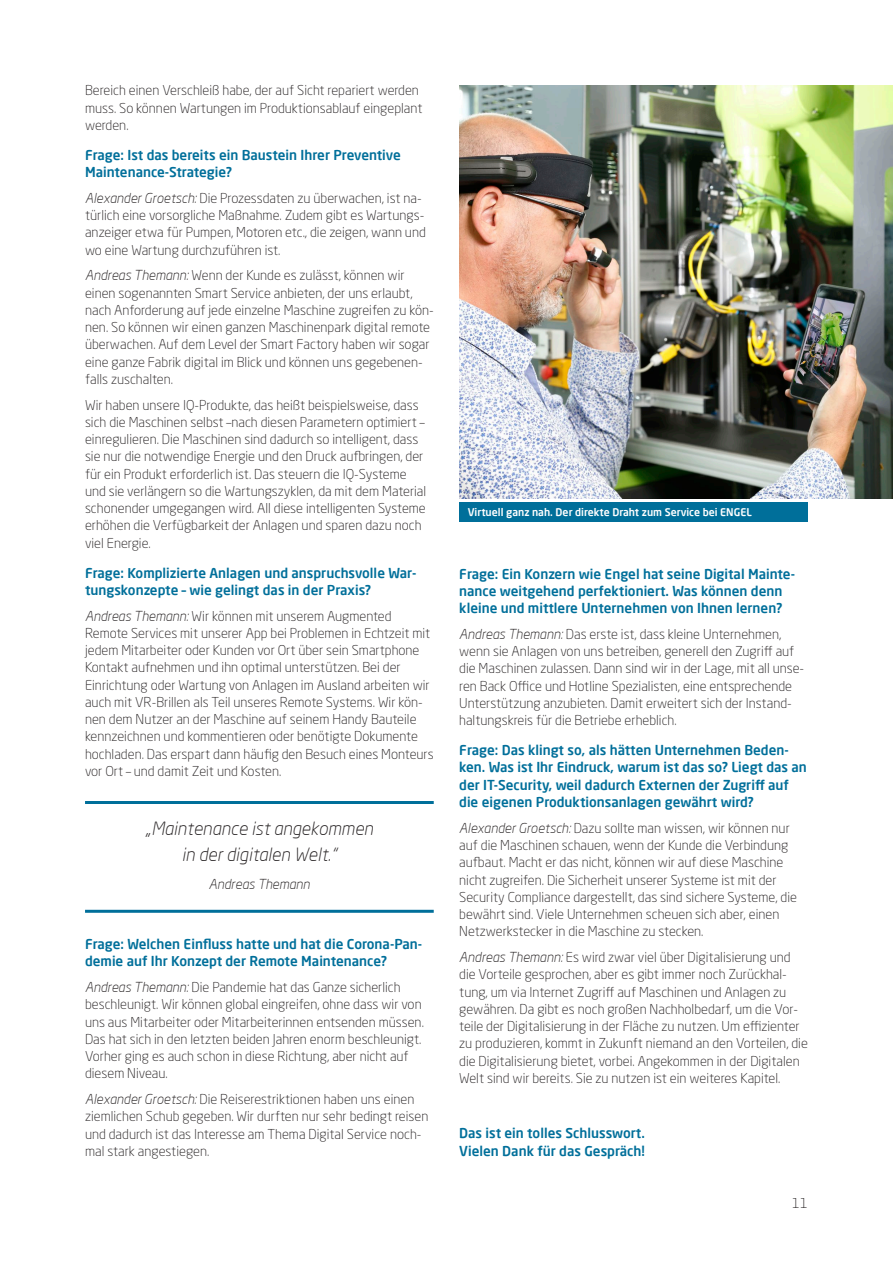
<style>
.page{position:relative;width:893px;height:1263px;background:#fff}
.page>*{position:absolute;margin:0;border:0;box-sizing:border-box;transform-origin:0 0}
.Grundschrift_9_11_5{font:italic 300 18px/25.5px "Neo Sans";color:#231f20;text-align:center}
.Grundschrift_9_11_5-2{font:300 13.5px/17.2px "Neo Sans Std";color:#231f20}
.Grundschrift_9_11_5-3{font:500 13.5px/17.2px "Neo Sans Pro";color:#006f9a}
.Grundschrift_9_11_5-4{font:italic 300 13.5px "Neo Sans";color:#231f20}
.t1{font:500 10.5px "Neo Sans Pro";color:#fff}
.s1{font-family:"Neo Sans";font-style:italic}
</style>
<div class="page">
<hr style="left:85px;top:801px;width:349px;height:3px;background:#006f9a">
<hr style="left:85px;top:910px;width:349px;height:3px;background:#006f9a">
<img style="left:459px;top:85px;width:434px;height:413px">
<div style="left:459px;top:503px;width:349px;height:19px;background:#006f9a"></div>
<p class="Grundschrift_9_11_5-2" style="left:85px;top:82px;width:339px">Bereich einen Verschleiß habe, der auf Sicht repariert werden muss. So können Wartungen im Produktionsablauf eingeplant werden.</p>
<p class="Grundschrift_9_11_5-3" style="left:85px;top:146px;width:317px">Frage: Ist das bereits ein Baustein Ihrer Preventive<br>Maintenance-Strategie?</p>
<p class="Grundschrift_9_11_5-2" style="left:85px;top:189px;width:342px"><span class="s1">Alexander Groetsch:</span> Die Prozessdaten zu überwachen, ist na&shy;türlich eine vorsorgliche Maßnahme. Zudem gibt es Wartungs&shy;anzeiger etwa für Pumpen, Motoren etc., die zeigen, wann und wo eine Wartung durchzuführen ist.</p>
<p class="Grundschrift_9_11_5-2" style="left:85px;top:267px;width:350px"><span class="s1">Andreas Themann:</span> Wenn der Kunde es zulässt, können wir einen sogenannten Smart Service anbieten, der uns erlaubt, nach Anforderung auf jede einzelne Maschine zugreifen zu kön&shy;nen. So können wir einen ganzen Maschinenpark digital remote überwachen. Auf dem Level der Smart Factory haben wir sogar eine ganze Fabrik digital im Blick und können uns gegebenen&shy;falls zuschalten.</p>
<p class="Grundschrift_9_11_5-2" style="left:85px;top:396px;width:343px">Wir haben unsere IQ-Produkte, das heißt beispielsweise, dass sich die Maschinen selbst –nach diesen Parametern optimiert – einregulieren. Die Maschinen sind dadurch so intelligent, dass sie nur die notwendige Energie und den Druck aufbringen, der für ein Produkt erforderlich ist. Das steuern die IQ-Systeme und sie verlängern so die Wartungszyklen, da mit dem Material schonender umgegangen wird. All diese intelligenten Systeme erhöhen die Verfügbarkeit der Anlagen und sparen dazu noch viel Energie.</p>
<p class="Grundschrift_9_11_5-3" style="left:85px;top:564px;width:333px">Frage: Komplizierte Anlagen und anspruchsvolle War&shy;tungskonzepte – wie gelingt das in der Praxis?</p>
<p class="Grundschrift_9_11_5-2" style="left:85px;top:607px;width:350px"><span class="s1">Andreas Themann:</span> Wir können mit unserem Augmented Remote Services mit unserer App bei Problemen in Echtzeit mit jedem Mitarbeiter oder Kunden vor Ort über sein Smartphone Kontakt aufnehmen und ihn optimal unterstützen. Bei der Einrichtung oder Wartung von Anlagen im Ausland arbeiten wir auch mit VR-Brillen als Teil unseres Remote Systems. Wir kön&shy;nen dem Nutzer an der Maschine auf seinem Handy Bauteile kennzeichnen und kommentieren oder benötigte Dokumente hochladen. Das erspart dann häufig den Besuch eines Monteurs vor Ort – und damit Zeit und Kosten.</p>
<p class="Grundschrift_9_11_5" style="left:145px;top:815px;width:229px">„Maintenance ist angekommen in der digitalen Welt.“</p>
<p class="Grundschrift_9_11_5-4" style="left:209px;top:875px;width:103px">Andreas Themann</p>
<p class="Grundschrift_9_11_5-3" style="left:85px;top:935px;width:339px">Frage: Welchen Einfluss hatte und hat die Corona-Pan&shy;demie auf Ihr Konzept der Remote Maintenance?</p>
<p class="Grundschrift_9_11_5-2" style="left:85px;top:978px;width:340px"><span class="s1">Andreas Themann:</span> Die Pandemie hat das Ganze sicherlich beschleunigt. Wir können global eingreifen, ohne dass wir von uns aus Mitarbeiter oder Mitarbeiterinnen entsenden müssen.<br>Das hat sich in den letzten beiden Jahren enorm beschleunigt.<br>Vorher ging es auch schon in diese Richtung, aber nicht auf diesem Niveau.</p>
<p class="Grundschrift_9_11_5-2" style="left:85px;top:1090px;width:345px"><span class="s1">Alexander Groetsch:</span> Die Reiserestriktionen haben uns einen ziemlichen Schub gegeben. Wir durften nur sehr bedingt reisen und dadurch ist das Interesse am Thema Digital Service noch&shy;mal stark angestiegen.</p>
<p class="t1" style="left:468px;top:505px;width:286px">Virtuell ganz nah. Der direkte Draht zum Service bei ENGEL</p>
<p class="Grundschrift_9_11_5-3" style="left:459px;top:565px;width:337px">Frage: Ein Konzern wie Engel hat seine Digital Mainte&shy;nance weitgehend perfektioniert. Was können denn kleine und mittlere Unternehmen von Ihnen lernen?</p>
<p class="Grundschrift_9_11_5-2" style="left:459px;top:625px;width:346px"><span class="s1">Andreas Themann:</span> Das erste ist, dass kleine Unternehmen, wenn sie Anlagen von uns betreiben, generell den Zugriff auf die Maschinen zulassen. Dann sind wir in der Lage, mit all unse&shy;ren Back Office und Hotline Spezialisten, eine entsprechende Unterstützung anzubieten. Damit erweitert sich der Instand&shy;haltungskreis für die Betriebe erheblich.</p>
<p class="Grundschrift_9_11_5-3" style="left:459px;top:741px;width:349px">Frage: Das klingt so, als hätten Unternehmen Beden&shy;ken. Was ist Ihr Eindruck, warum ist das so? Liegt das an der IT-Security, weil dadurch Externen der Zugriff auf die eigenen Produktionsanlagen gewährt wird?</p>
<p class="Grundschrift_9_11_5-2" style="left:459px;top:819px;width:339px"><span class="s1">Alexander Groetsch:</span> Dazu sollte man wissen, wir können nur auf die Maschinen schauen, wenn der Kunde die Verbindung aufbaut. Macht er das nicht, können wir auf diese Maschine nicht zugreifen. Die Sicherheit unserer Systeme ist mit der Security Compliance dargestellt, das sind sichere Systeme, die bewährt sind. Viele Unternehmen scheuen sich aber, einen Netzwerkstecker in die Maschine zu stecken.</p>
<p class="Grundschrift_9_11_5-2" style="left:459px;top:948px;width:350px"><span class="s1">Andreas Themann:</span> Es wird zwar viel über Digitalisierung und die Vorteile gesprochen, aber es gibt immer noch Zurückhal&shy;tung, um via Internet Zugriff auf Maschinen und Anlagen zu gewähren. Da gibt es noch großen Nachholbedarf, um die Vor&shy;teile der Digitalisierung in der Fläche zu nutzen. Um effizienter zu produzieren, kommt in Zukunft niemand an den Vorteilen, die die Digitalisierung bietet, vorbei. Angekommen in der Digitalen Welt sind wir bereits. Sie zu nutzen ist ein weiteres Kapitel.</p>
<p class="Grundschrift_9_11_5-3" style="left:459px;top:1124px;width:187px">Das ist ein tolles Schlusswort.<br>Vielen Dank für das Gespräch!</p>
<p class="Grundschrift_9_11_5-2" style="left:792px;top:1194px;width:17px">11</p>
</div>
